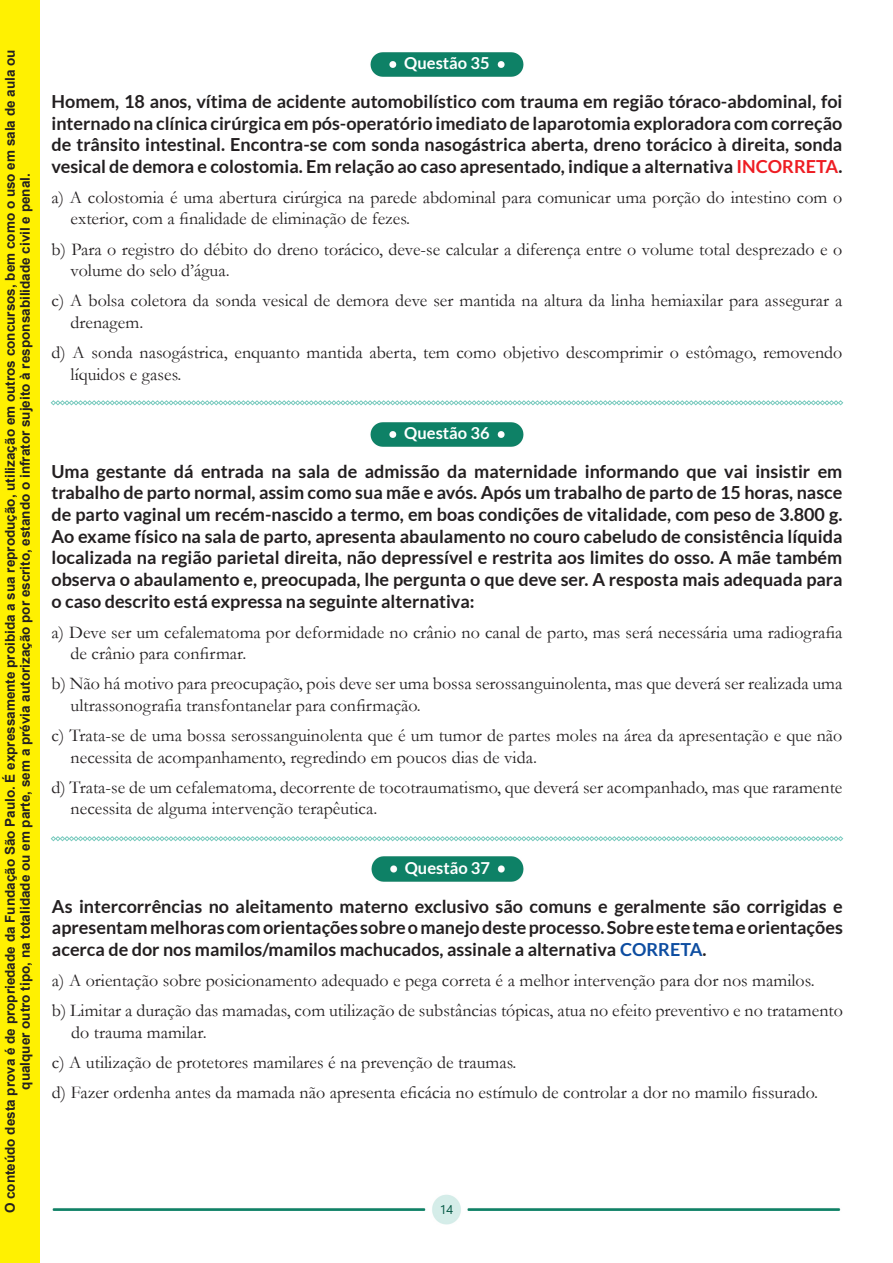
<style>
.page{position:relative;width:893px;height:1263px;background:#fff}
.page>*{position:absolute;margin:0;border:0;box-sizing:border-box;transform-origin:0 0}
.Alternativas{font:18px/21.6px "Garamond";color:#231f20}
.Alternativas-2{font:700 18px/21.6px "Lato";color:#231f20;text-align:justify}
.t1{font:700 16.5px "Lato";color:#fff}
.t2{font:700 13.5px/15px "Arial";color:#231f20;text-align:center}
.t3{font:12.6px "Segoe UI";color:#035743}
.s1{color:#ee1d23}
.s2{color:#0d4da1}
</style>
<div class="page">
<img style="left:52px;top:1194px;width:789px;height:31px">
<img style="left:370px;top:52px;width:154px;height:25px">
<img style="left:370px;top:422px;width:154px;height:25px">
<svg style="left:51px;top:400px;width:792px;height:5px"></svg>
<svg style="left:51px;top:836px;width:792px;height:5px"></svg>
<img style="left:371px;top:856px;width:153px;height:26px">
<div style="left:0;top:0;width:40px;height:1263px;background:#fff101"></div>
<p class="t2" style="left:3px;top:1213px;width:1165px;rotate:-90deg">O conteúdo desta prova é de propriedade da Fundação São Paulo. É expressamente proibida a sua reprodução, utilização em outros concursos, bem como o uso em sala de aula ou qualquer outro tipo, na totalidade ou em parte, sem a prévia autorização por escrito, estando o infrator sujeito à responsabilidade civil e penal.</p>
<p class="t1" style="left:404px;top:54px;width:87px">Questão 35</p>
<p class="Alternativas-2" style="left:52px;top:90px;width:792px">Homem, 18 anos, vítima de acidente automobilístico com trauma em região tóraco-abdominal, foi internado na clínica cirúrgica em pós-operatório imediato de laparotomia exploradora com correção de trânsito intestinal. Encontra-se com sonda nasogástrica aberta, dreno torácico à direita, sonda vesical de demora e colostomia. Em relação ao caso apresentado, indique a alternativa <span class="s1">INCORRETA</span>.</p>
<p class="Alternativas" style="left:71px;top:186px;width:773px;text-indent:-19px">a) A colostomia é uma abertura cirúrgica na parede abdominal para comunicar uma porção do intestino com o exterior, com a finalidade de eliminação de fezes.</p>
<p class="Alternativas" style="left:71px;top:238px;width:773px;text-indent:-19px">b) Para o registro do débito do dreno torácico, deve-se calcular a diferença entre o volume total desprezado e o volume do selo d’água.</p>
<p class="Alternativas" style="left:71px;top:289px;width:773px;text-indent:-19px">c) A bolsa coletora da sonda vesical de demora deve ser mantida na altura da linha hemiaxilar para assegurar a drenagem.</p>
<p class="Alternativas" style="left:71px;top:341px;width:773px;text-indent:-19px">d) A sonda nasogástrica, enquanto mantida aberta, tem como objetivo descomprimir o estômago, removendo líquidos e gases.</p>
<p class="t1" style="left:404px;top:423px;width:87px">Questão 36</p>
<p class="Alternativas-2" style="left:52px;top:460px;width:792px">Uma gestante dá entrada na sala de admissão da maternidade informando que vai insistir em trabalho de parto normal, assim como sua mãe e avós. Após um trabalho de parto de 15 horas, nasce de parto vaginal um recém-nascido a termo, em boas condições de vitalidade, com peso de 3.800 g.<br>Ao exame físico na sala de parto, apresenta abaulamento no couro cabeludo de consistência líquida localizada na região parietal direita, não depressível e restrita aos limites do osso. A mãe também observa o abaulamento e, preocupada, lhe pergunta o que deve ser. A resposta mais adequada para o caso descrito está expressa na seguinte alternativa:</p>
<p class="Alternativas" style="left:71px;top:621px;width:773px;text-indent:-19px">a) Deve ser um cefalematoma por deformidade no crânio no canal de parto, mas será necessária uma radiografia de crânio para confirmar.</p>
<p class="Alternativas" style="left:71px;top:672px;width:773px;text-indent:-19px">b) Não há motivo para preocupação, pois deve ser uma bossa serossanguinolenta, mas que deverá ser realizada uma ultrassonografia transfontanelar para confirmação.</p>
<p class="Alternativas" style="left:71px;top:724px;width:773px;text-indent:-19px">c) Trata-se de uma bossa serossanguinolenta que é um tumor de partes moles na área da apresentação e que não necessita de acompanhamento, regredindo em poucos dias de vida.</p>
<p class="Alternativas" style="left:71px;top:776px;width:773px;text-indent:-19px">d) Trata-se de um cefalematoma, decorrente de tocotraumatismo, que deverá ser acompanhado, mas que raramente necessita de alguma intervenção terapêutica.</p>
<p class="t1" style="left:405px;top:858px;width:87px">Questão 37</p>
<p class="Alternativas-2" style="left:52px;top:895px;width:792px">As intercorrências no aleitamento materno exclusivo são comuns e geralmente são corrigidas e apresentam melhoras com orientações sobre o manejo deste processo. Sobre este tema e orientações acerca de dor nos mamilos/mamilos machucados, assinale a alternativa <span class="s2">CORRETA</span>.</p>
<p class="Alternativas" style="left:52px;top:969px;width:764px">a) A orientação sobre posicionamento adequado e pega correta é a melhor intervenção para dor nos mamilos.</p>
<p class="Alternativas" style="left:71px;top:999px;width:773px;text-indent:-19px">b) Limitar a duração das mamadas, com utilização de substâncias tópicas, atua no efeito preventivo e no tratamento do trauma mamilar.</p>
<p class="Alternativas" style="left:52px;top:1051px;width:466px">c) A utilização de protetores mamilares é na prevenção de traumas.</p>
<p class="Alternativas" style="left:52px;top:1081px;width:767px">d) Fazer ordenha antes da mamada não apresenta eficácia no estímulo de controlar a dor no mamilo fissurado.</p>
<p class="t3" style="left:440px;top:1198px;width:15px">14</p>
</div>
